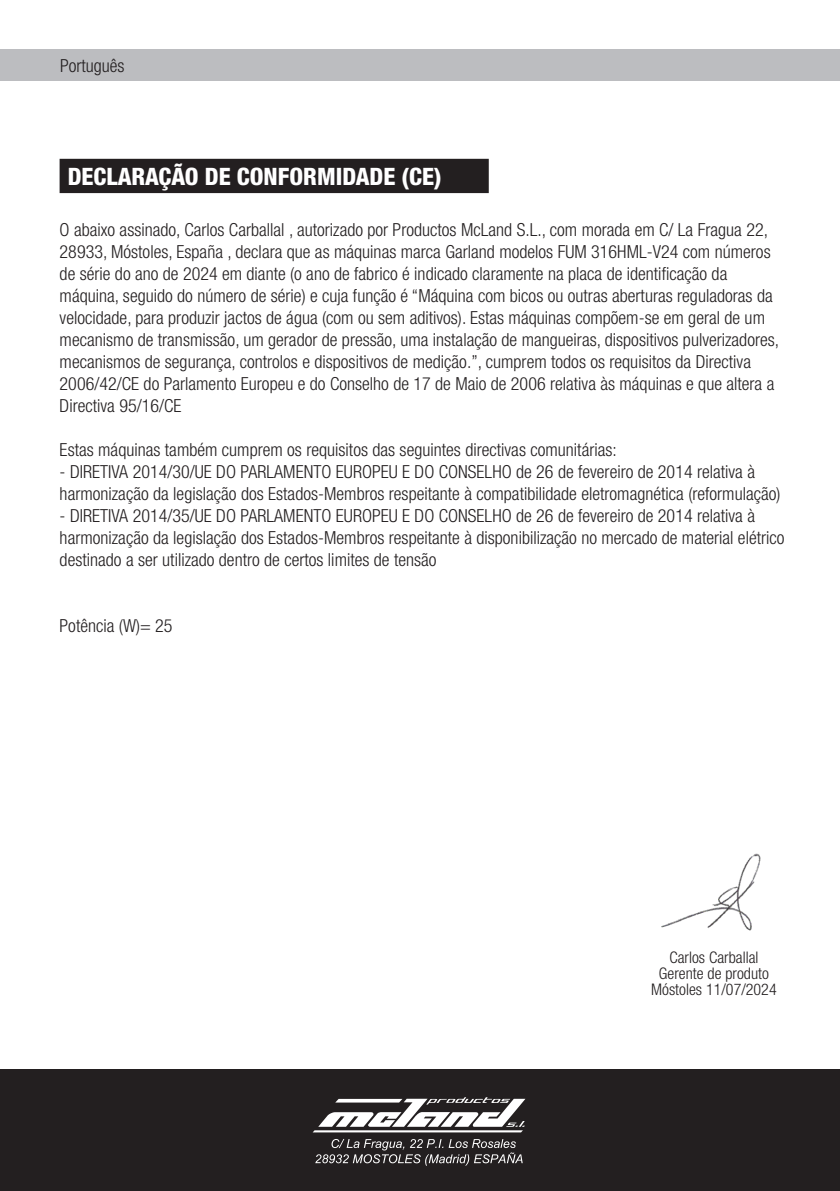
<style>
.page{position:relative;width:840px;height:1191px;background:#fff}
.page>*{position:absolute;margin:0;border:0;box-sizing:border-box;transform-origin:0 0}
.t1{font:800 condensed 24px "Helvetica Neue LT Std";color:#fff}
.t2{font:300 condensed 18px/22px "Helvetica Neue LT Std";color:#231f20}
.t3{font:300 condensed 16px "Helvetica Neue LT Std";color:#231f20}
</style>
<div class="page">
<div style="left:0;top:50px;width:839px;height:31px;background:#bcbdc0"></div>
<div style="left:61px;top:160px;width:426px;height:32px;background:#231f20"></div>
<div style="left:60px;top:159px;width:428px;height:34px;border:2px solid #231f20"></div>
<div style="left:0;top:1069px;width:839px;height:122px;background:#231f20"></div>
<svg style="left:313px;top:1097px;width:212px;height:35px"></svg>
<svg style="left:315px;top:1139px;width:207px;height:26px"></svg>
<img style="left:661px;top:853px;width:100px;height:78px">
<p class="t2" style="left:60px;top:54px;width:66px">Português</p>
<p class="t1" style="left:68px;top:161px;width:375px">DECLARAÇÃO DE CONFORMIDADE (CE)</p>
<p class="t2" style="left:60px;top:219px;width:720px">O abaixo assinado, Carlos Carballal , autorizado por Productos McLand S.L., com morada em C/ La Fragua 22, 28933, Móstoles, España , declara que as máquinas marca Garland modelos FUM 316HML-V24 com números de série do ano de 2024 em diante (o ano de fabrico é indicado claramente na placa de identificação da máquina, seguido do número de série) e cuja função é “Máquina com bicos ou outras aberturas reguladoras da velocidade, para produzir jactos de água (com ou sem aditivos). Estas máquinas compõem-se em geral de um mecanismo de transmissão, um gerador de pressão, uma instalação de mangueiras, dispositivos pulverizadores, mecanismos de segurança, controlos e dispositivos de medição.”, cumprem todos os requisitos da Directiva 2006/42/CE do Parlamento Europeu e do Conselho de 17 de Maio de 2006 relativa às máquinas e que altera a Directiva 95/16/CE</p>
<p class="t2" style="left:60px;top:439px;width:558px">Estas máquinas também cumprem os requisitos das seguintes directivas comunitárias:</p>
<p class="t2" style="left:60px;top:461px;width:722px">- DIRETIVA 2014/30/UE DO PARLAMENTO EUROPEU E DO CONSELHO de 26 de fevereiro de 2014 relativa à harmonização da legislação dos Estados-Membros respeitante à compatibilidade eletromagnética (reformulação)</p>
<p class="t2" style="left:60px;top:505px;width:726px">- DIRETIVA 2014/35/UE DO PARLAMENTO EUROPEU E DO CONSELHO de 26 de fevereiro de 2014 relativa à harmonização da legislação dos Estados-Membros respeitante à disponibilização no mercado de material elétrico destinado a ser utilizado dentro de certos limites de tensão</p>
<p class="t2" style="left:60px;top:615px;width:114px">Potência (W)= 25</p>
<p class="t3" style="left:669px;top:948px;width:91px">Carlos Carballal</p>
<p class="t3" style="left:658px;top:964px;width:111px">Gerente de produto</p>
<p class="t3" style="left:650px;top:980px;width:127px">Móstoles 11/07/2024</p>
</div>
